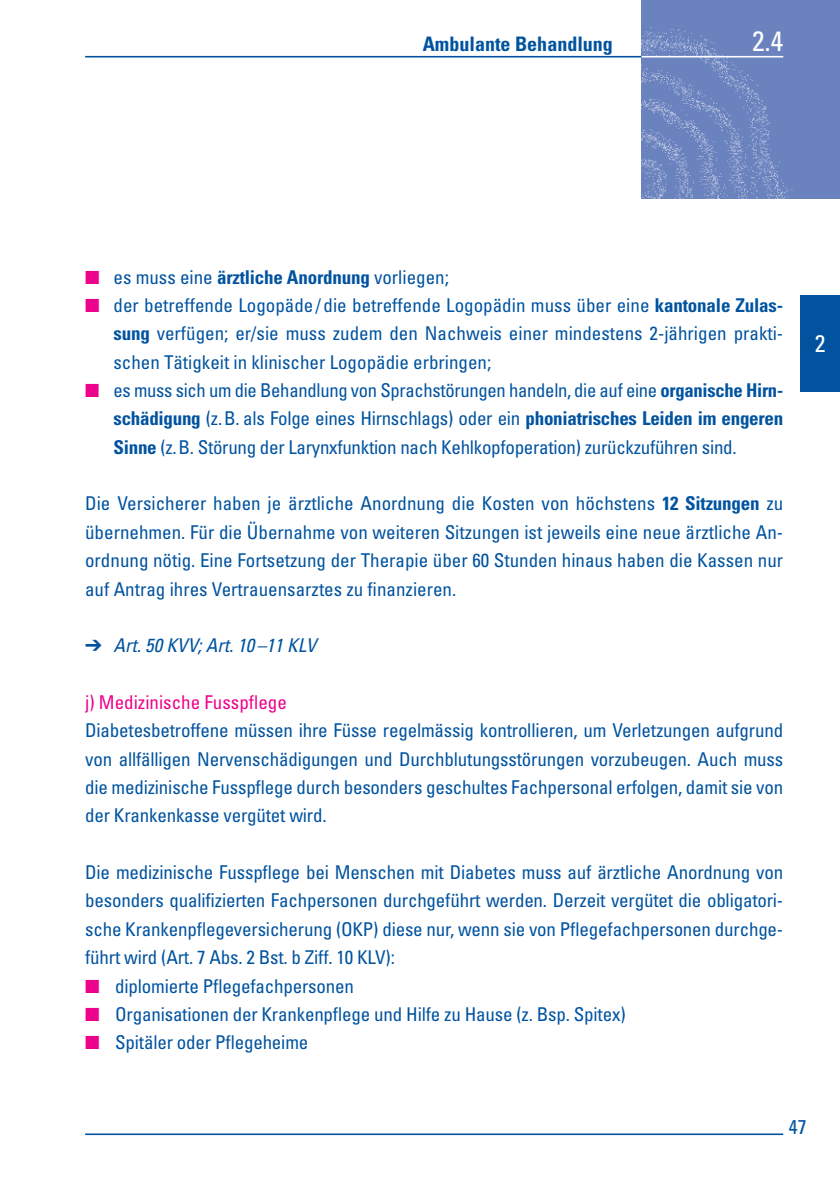
<style>
.page{position:relative;width:840px;height:1191px;background:#fff}
.page>*{position:absolute;margin:0;border:0;box-sizing:border-box;transform-origin:0 0}
.t1{font:condensed 28px "Univers LT Std";color:#fff}
.t2{font:condensed 24px "Univers LT Std";color:#fff}
.t3{font:700 condensed 20px "Univers LT Std";color:#0153a0}
.t4{font:condensed 20px "Univers LT Std";color:#0153a0}
.t5{font:condensed 19px/28.4px "Univers LT Std";letter-spacing:-.01em;color:#0153a0;text-align:justify}
.t6{font:condensed 19px "Univers LT Std";color:#ed028c}
.t7{font:italic condensed 19px "Univers LT Std";color:#0153a0}
.s1{color:#ed028c}
.s2{font-weight:700}
</style>
<div class="page">
<img style="left:641px;top:0;width:198px;height:198px">
<div style="left:799px;top:295px;width:40px;height:96px;background:#0153a0"></div>
<hr style="left:641px;top:56px;width:141px;height:1px;background:#fff">
<hr style="left:85px;top:56px;width:556px;height:1px;background:#0153a0">
<hr style="left:85px;top:1133px;width:697px;height:2px;background:#0153a0">
<p class="t3" style="left:422px;top:32px;width:192px">Ambulante Behandlung</p>
<h1 class="t1" style="left:751px;top:23px;width:33px">2.4</h1>
<p class="t5" style="left:85px;top:262px;width:365px"><span class="s1">■</span> es muss eine <span class="s2">ärztliche Anordnung</span> vorliegen;</p>
<p class="t5" style="left:113px;top:291px;width:671px;text-indent:-28px"><span class="s1">■</span> der betreffende Logopäde/die betreffende Logopädin muss über eine <span class="s2">kantonale Zulas&shy;sung</span> verfügen; er/sie muss zudem den Nachweis einer mindestens 2-jährigen prakti&shy;schen Tätigkeit in klinischer Logopädie erbringen;</p>
<p class="t5" style="left:113px;top:376px;width:670px;text-indent:-28px"><span class="s1">■</span> es muss sich um die Behandlung von Sprachstörungen handeln, die auf eine <span class="s2">organische Hirn&shy;schädigung</span> (z.B. als Folge eines Hirnschlags) oder ein <span class="s2">phoniatrisches Leiden im engeren Sinne</span> (z.B. Störung der Larynxfunktion nach Kehlkopfoperation) zurückzuführen sind.</p>
<p class="t5" style="left:85px;top:489px;width:699px">Die Versicherer haben je ärztliche Anordnung die Kosten von höchstens <span class="s2">12 Sitzungen</span> zu übernehmen. Für die Übernahme von weiteren Sitzungen ist jeweils eine neue ärztliche An&shy;ordnung nötig. Eine Fortsetzung der Therapie über 60 Stunden hinaus haben die Kassen nur auf Antrag ihres Vertrauensarztes zu finanzieren.</p>
<p class="t7" style="left:85px;top:633px;width:233px">➔ Art. 50 KVV; Art. 10 –11 KLV</p>
<p class="t6" style="left:85px;top:690px;width:203px">j) Medizinische Fusspflege</p>
<p class="t5" style="left:85px;top:716px;width:699px">Diabetesbetroffene müssen ihre Füsse regelmässig kontrollieren, um Verletzungen aufgrund von allfälligen Nervenschädigungen und Durchblutungsstörungen vorzubeugen. Auch muss die medizinische Fusspflege durch besonders geschultes Fachpersonal erfolgen, damit sie von der Krankenkasse vergütet wird.</p>
<p class="t5" style="left:85px;top:858px;width:699px">Die medizinische Fusspflege bei Menschen mit Diabetes muss auf ärztliche Anordnung von besonders qualifizierten Fachpersonen durchgeführt werden. Derzeit vergütet die obligatori&shy;sche Krankenpflegeversicherung (OKP) diese nur, wenn sie von Pflegefachpersonen durchge&shy;führt wird (Art. 7 Abs. 2 Bst. b Ziff. 10 KLV):</p>
<p class="t5" style="left:85px;top:971px;width:270px"><span class="s1">■</span> diplomierte Pflegefachpersonen</p>
<p class="t5" style="left:85px;top:999px;width:541px"><span class="s1">■</span> Organisationen der Krankenpflege und Hilfe zu Hause (z. Bsp. Spitex)</p>
<p class="t5" style="left:85px;top:1028px;width:225px"><span class="s1">■</span> Spitäler oder Pflegeheime</p>
<p class="t2" style="left:814px;top:328px;width:12px">2</p>
<p class="t4" style="left:788px;top:1114px;width:19px">47</p>
</div>
